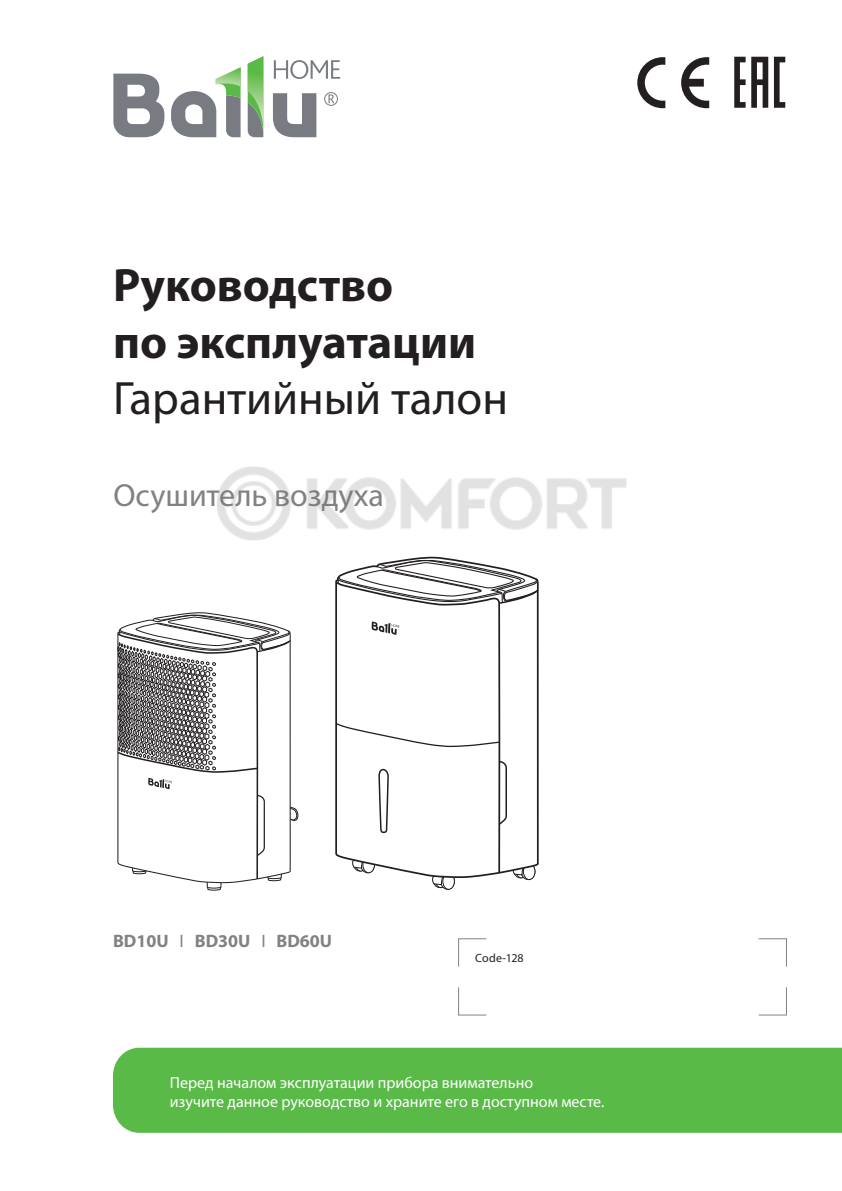
<style>
.page{position:relative;width:842px;height:1191px;background:#fff}
.page>*{position:absolute;margin:0;border:0;box-sizing:border-box;transform-origin:0 0}
.t1{font:700 47px/56.4px "Myriad Pro";color:#231f20}
.t2{font:47px "Myriad Pro";color:#231f20}
.t3{font:32px "Myriad Pro";color:#808285}
.t4{font:700 18px "Myriad Pro";color:#808285}
.t5{font:16px/19.2px "Myriad Pro";color:#fff}
.t6{font:12px "Myriad Pro";letter-spacing:.01em;color:#231f20}
.s1{font-weight:400}
</style>
<div class="page">
<svg style="left:734px;top:57px;width:51px;height:51px"></svg>
<svg style="left:637px;top:57px;width:28px;height:51px"></svg>
<svg style="left:681px;top:57px;width:28px;height:51px"></svg>
<svg style="left:113px;top:56px;width:227px;height:81px"></svg>
<div style="left:113px;top:1047px;width:729px;height:85px;background:#59ba47"></div>
<svg style="left:458px;top:938px;width:29px;height:29px"></svg>
<svg style="left:758px;top:987px;width:29px;height:29px"></svg>
<svg style="left:458px;top:987px;width:29px;height:29px"></svg>
<svg style="left:758px;top:938px;width:29px;height:29px"></svg>
<div style="left:433px;top:871px;width:14px;height:16px;background:#706d6e;border-radius:50%"></div>
<div style="left:433px;top:871px;width:14px;height:17px;border:1px solid #231f20;border-radius:50%"></div>
<div style="left:435px;top:871px;width:12px;height:17px;border:1px solid #231f20;border-radius:50%"></div>
<div style="left:440px;top:873px;width:15px;height:16px;border:1px solid #231f20;border-radius:50%"></div>
<div style="left:521px;top:863px;width:14px;height:17px;border:1px solid #231f20;border-radius:50%"></div>
<div style="left:443px;top:873px;width:11px;height:16px;background:#fff;border-radius:50%"></div>
<div style="left:442px;top:873px;width:13px;height:16px;border:1px solid #231f20;border-radius:50%"></div>
<div style="left:523px;top:863px;width:12px;height:17px;border:1px solid #231f20;border-radius:50%"></div>
<svg style="left:432px;top:878px;width:12px;height:7px"></svg>
<svg style="left:335px;top:556px;width:204px;height:322px"></svg>
<svg style="left:335px;top:581px;width:166px;height:293px"></svg>
<svg style="left:337px;top:559px;width:202px;height:46px"></svg>
<svg style="left:335px;top:722px;width:166px;height:25px"></svg>
<svg style="left:498px;top:760px;width:10px;height:65px"></svg>
<svg style="left:378px;top:768px;width:12px;height:66px"></svg>
<svg style="left:372px;top:621px;width:28px;height:14px"></svg>
<svg style="left:117px;top:614px;width:182px;height:277px"></svg>
<img style="left:217px;top:467px;width:410px;height:73px">
<h1 class="t1" style="left:113px;top:256px;width:365px">Руководство<br>по эксплуатации</h1>
<h1 class="t2" style="left:113px;top:369px;width:397px">Гарантийный талон</h1>
<h2 class="t3" style="left:113px;top:476px;width:272px">Осушитель воздуха</h2>
<p class="t4" style="left:113px;top:929px;width:221px">BD10U <span class="s1">I</span> BD30U <span class="s1">I</span> BD60U</p>
<p class="t6" style="left:475px;top:950px;width:50px">Code-128</p>
<p class="t5" style="left:170px;top:1072px;width:436px">Перед началом эксплуатации прибора внимательно<br>изучите данное руководство и храните его в доступном месте.</p>
</div>
